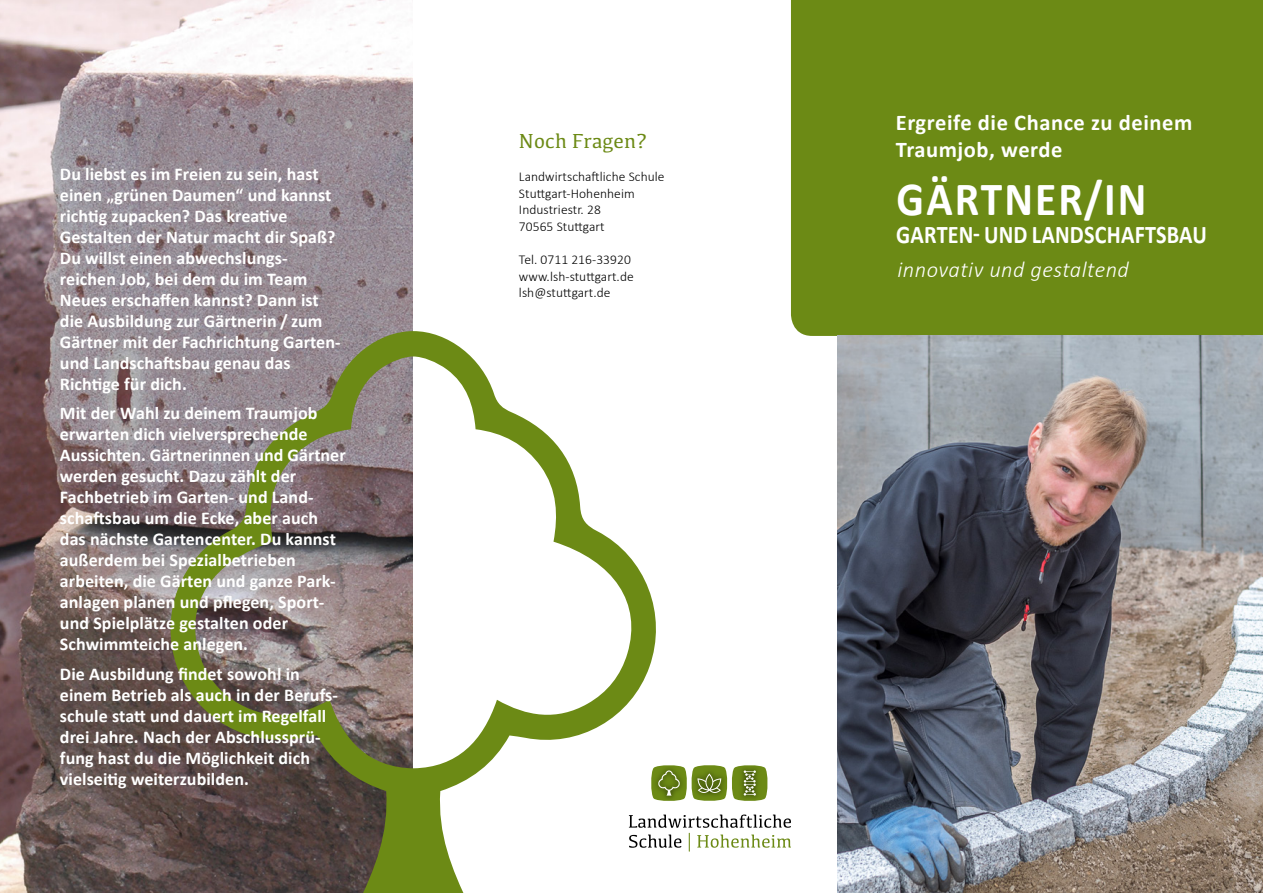
<style>
.page{position:relative;width:1263px;height:893px;background:#fff}
.page>*{position:absolute;margin:0;border:0;box-sizing:border-box;transform-origin:0 0}
.t1{font:700 47.85px "Calibri";letter-spacing:.045em;color:#fff;scale:.91 1}
.t2{font:700 25.5px "Calibri";letter-spacing:.01em;color:#fff;scale:.87 1}
.t3{font:700 22.5px/27px "Calibri";letter-spacing:.025em;color:#fff}
.t4{font:italic 300 22.5px "Calibri";letter-spacing:.02em;color:#fff}
.t5{font:21px "Kefa";letter-spacing:.005em;color:#6c8a15}
.t6{font:700 18px/21px "Calibri";letter-spacing:.005em;color:#fff}
.t7{font:300 13.5px/16.5px "Calibri";letter-spacing:.005em;color:#000}
</style>
<div class="page">
<img style="left:0;top:0;width:412px;height:893px">
<div style="left:791px;top:0;width:472px;height:336px;background:#6c8a15"></div>
<svg style="left:656px;top:814px;width:135px;height:37px"></svg>
<img style="left:724px;top:814px;width:52px;height:1px">
<img style="left:656px;top:814px;width:43px;height:1px">
<svg style="left:656px;top:765px;width:112px;height:36px"></svg>
<svg style="left:171px;top:331px;width:485px;height:562px"></svg>
<img style="left:838px;top:336px;width:425px;height:557px">
<p class="t6" style="left:60px;top:163px;width:282px">Du liebst es im Freien zu sein, hast einen „grünen Daumen“ und kannst richtig zupacken? Das kreative<br>Gestalten der Natur macht dir Spaß?<br>Du willst einen abwechslungs&shy;reichen Job, bei dem du im Team<br>Neues erschaffen kannst? Dann ist die Ausbildung zur Gärtnerin / zum<br>Gärtner mit der Fachrichtung Garten&shy;und Landschaftsbau genau das<br>Richtige für dich.</p>
<p class="t6" style="left:60px;top:402px;width:287px">Mit der Wahl zu deinem Traumjob erwarten dich vielversprechende Aussichten. Gärtnerinnen und Gärtner werden gesucht. Dazu zählt der Fachbetrieb im Garten- und Land&shy;schaftsbau um die Ecke, aber auch das nächste Gartencenter. Du kannst außerdem bei Spezialbetrieben arbeiten, die Gärten und ganze Park&shy;anlagen planen und pflegen, Sport&shy;und Spielplätze gestalten oder Schwimmteiche anlegen.</p>
<p class="t6" style="left:60px;top:663px;width:280px">Die Ausbildung findet sowohl in einem Betrieb als auch in der Berufs&shy;schule statt und dauert im Regelfall drei Jahre. Nach der Abschlussprü&shy;fung hast du die Möglichkeit dich vielseitig weiterzubilden.</p>
<p class="t5" style="left:519px;top:127px;width:130px">Noch Fragen?</p>
<p class="t7" style="left:519px;top:168px;width:147px">Landwirtschaftliche Schule<br>Stuttgart-Hohenheim<br>Industriestr. 28<br>70565 Stuttgart</p>
<p class="t7" style="left:519px;top:251px;width:116px">Tel. 0711 216-33920 www.lsh-stuttgart.de lsh@stuttgart.de</p>
<p class="t3" style="left:896px;top:109px;width:298px">Ergreife die Chance zu deinem<br>Traumjob, werde</p>
<h1 class="t1" style="left:897px;top:165px;width:276px">GÄRTNER/IN</h1>
<h2 class="t2" style="left:896px;top:217px;width:359px">GARTEN- UND LANDSCHAFTSBAU</h2>
<p class="t4" style="left:897px;top:256px;width:233px">innovativ und gestaltend</p>
</div>
